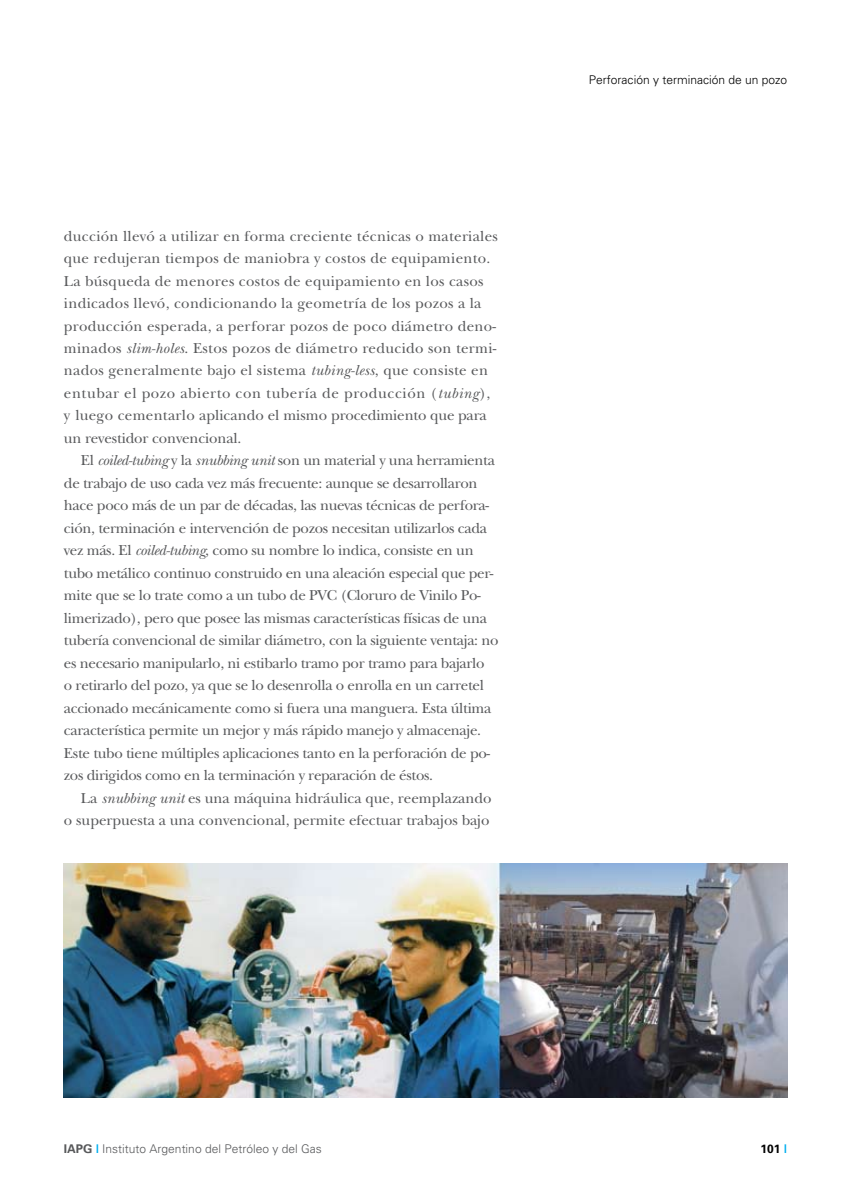
<style>
.page{position:relative;width:851px;height:1191px;background:#fff}
.page>*{position:absolute;margin:0;border:0;box-sizing:border-box;transform-origin:0 0}
.t1{font:15px/22.5px "New Baskerville Std";letter-spacing:-.02em;color:#58595b}
.t2{font:15px/22.5px "New Baskerville Std";letter-spacing:.02em;color:#58595b}
.t3{font:15px/22.5px "New Baskerville Std";color:#58595b;text-align:right}
.t4{font:300 12px "Univers";color:#58595b}
.t5{font:300 12px "Univers";color:#000}
.t6{font:700 12px "Univers";color:#000}
.s1{font-style:italic}
.s2{font-weight:700}
.s3{font-weight:700;color:#00aeef}
.s4{color:#00aeef}
</style>
<div class="page">
<img style="left:64px;top:863px;width:723px;height:234px">
<p class="t2" style="left:64px;top:225px;width:435px">ducción llevó a utilizar en forma creciente técnicas o materiales que redujeran tiempos de maniobra y costos de equipamiento.<br>La búsqueda de menores costos de equipamiento en los casos indicados llevó, condicionando la geometría de los pozos a la producción esperada, a perforar pozos de poco diámetro deno&shy;minados <span class="s1">slim-holes</span>. Estos pozos de diámetro reducido son termi&shy;nados generalmente bajo el sistema <span class="s1">tubing-less</span>, que consiste en entubar el pozo abierto con tubería de producción (<span class="s1">tubing</span>), y luego cementarlo aplicando el mismo procedimiento que para un revestidor convencional.</p>
<p class="t1" style="left:64px;top:449px;width:436px;text-indent:17px">El <span class="s1">coiled-tubing</span> y la <span class="s1">snubbing unit</span> son un material y una herramienta de trabajo de uso cada vez más frecuente: aunque se desarrollaron hace poco más de un par de décadas, las nuevas técnicas de perfora&shy;ción, terminación e intervención de pozos necesitan utilizarlos cada vez más. El <span class="s1">coiled-tubing</span>, como su nombre lo indica, consiste en un tubo metálico continuo construido en una aleación especial que per&shy;mite que se lo trate como a un tubo de PVC (Cloruro de Vinilo Po&shy;limerizado), pero que posee las mismas características físicas de una tubería convencional de similar diámetro, con la siguiente ventaja: no es necesario manipularlo, ni estibarlo tramo por tramo para bajarlo<br>o retirarlo del pozo, ya que se lo desenrolla o enrolla en un carretel accionado mecánicamente como si fuera una manguera. Esta última característica permite un mejor y más rápido manejo y almacenaje.<br>Este tubo tiene múltiples aplicaciones tanto en la perforación de po&shy;zos dirigidos como en la terminación y reparación de éstos.</p>
<p class="t3" style="left:64px;top:786px;width:429px">La <span class="s1">snubbing unit</span> es una máquina hidráulica que, reemplazando<br>o superpuesta a una convencional, permite efectuar trabajos bajo</p>
<p class="t5" style="left:589px;top:73px;width:200px">Perforación y terminación de un pozo</p>
<p class="t4" style="left:64px;top:1141px;width:259px"><span class="s2">IAPG</span> <span class="s3">|</span> Instituto Argentino del Petróleo y del Gas</p>
<p class="t6" style="left:760px;top:1141px;width:28px">101 <span class="s4">|</span></p>
</div>
